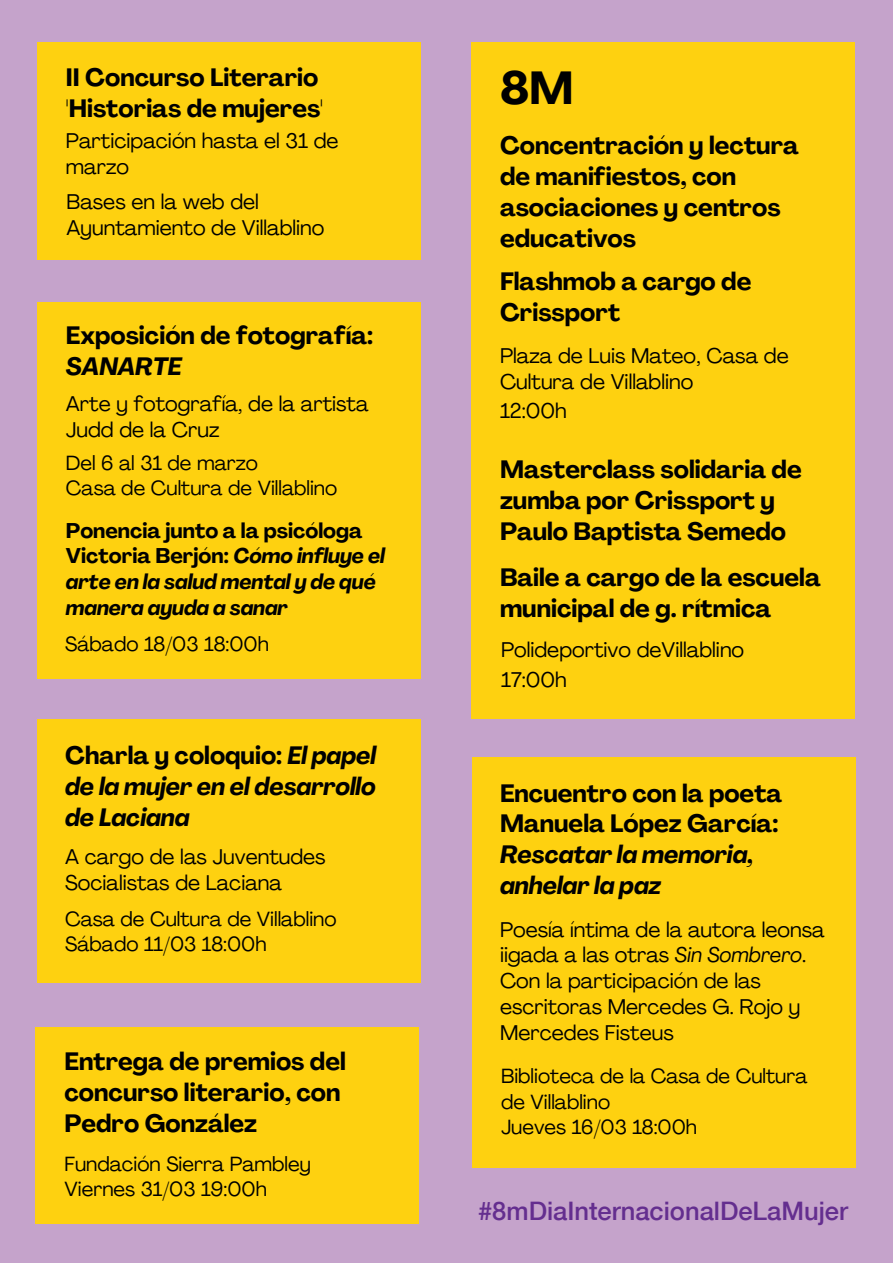
<style>
.page{position:relative;width:893px;height:1263px;background:#c5a3cb}
.page>*{position:absolute;margin:0;border:0;box-sizing:border-box;transform-origin:0 0}
.t1{font:700 45.75px "Agrandir";color:#000}
.t2{font:500 25.5px "Helvetica Neue";color:#642e8f}
.t3{font:700 24.75px/30.9px "Agrandir";color:#000}
.t4{font:italic 700 24.75px/30.9px "Agrandir";color:#000;text-align:justify}
.t5{font:21px/25.9px "Agrandir";color:#000}
.t6{font:italic 700 21px/25.9px "Agrandir";color:#000}
.t7{font:20.25px/25.3px "Agrandir";color:#000}
.s1{font-style:normal}
.s2{font-style:italic}
</style>
<div class="page">
<div style="left:38px;top:42px;width:383px;height:218px;background:#fed110"></div>
<div style="left:471px;top:42px;width:383px;height:677px;background:#fed110"></div>
<div style="left:37px;top:719px;width:383px;height:264px;background:#fed110"></div>
<div style="left:37px;top:302px;width:383px;height:376px;background:#fed110"></div>
<div style="left:472px;top:757px;width:383px;height:410px;background:#fed110"></div>
<div style="left:35px;top:1027px;width:384px;height:197px;background:#fed110"></div>
<p class="t3" style="left:66px;top:65px;width:259px">II Concurso Literario 'Historias de mujeres'</p>
<p class="t5" style="left:66px;top:130px;width:274px">Participación hasta el 31 de marzo</p>
<p class="t5" style="left:67px;top:191px;width:259px">Bases en la web del<br>Ayuntamiento de Villablino</p>
<p class="t3" style="left:66px;top:322px;width:309px">Exposición de fotografía:</p>
<p class="t4" style="left:66px;top:353px;width:117px">SANARTE</p>
<p class="t5" style="left:66px;top:393px;width:304px">Arte y fotografía, de la artista<br>Judd de la Cruz</p>
<p class="t7" style="left:66px;top:452px;width:273px">Del 6 al 31 de marzo<br>Casa de Cultura de Villablino</p>
<p class="t6" style="left:66px;top:519px;width:320px"><span class="s1">Ponencia junto a la psicóloga<br>Victoria Berjón:</span> Cómo influye el arte en la salud mental y de qué manera ayuda a sanar</p>
<p class="t7" style="left:65px;top:633px;width:205px">Sábado 18/03 18:00h</p>
<p class="t4" style="left:65px;top:743px;width:312px"><span class="s1">Charla y coloquio:</span> El papel de la mujer en el desarrollo de Laciana</p>
<p class="t5" style="left:65px;top:845px;width:262px">A cargo de las Juventudes<br>Socialistas de Laciana</p>
<p class="t7" style="left:65px;top:908px;width:273px">Casa de Cultura de Villablino<br>Sábado 11/03 18:00h</p>
<p class="t3" style="left:64px;top:1048px;width:283px">Entrega de premios del concurso literario, con<br>Pedro González</p>
<p class="t7" style="left:64px;top:1153px;width:248px">Fundación Sierra Pambley<br>Viernes 31/03 19:00h</p>
<h1 class="t1" style="left:500px;top:69px;width:75px">8M</h1>
<p class="t3" style="left:500px;top:133px;width:300px">Concentración y lectura de manifiestos, con asociaciones y centros educativos</p>
<p class="t3" style="left:500px;top:268px;width:253px">Flashmob a cargo de<br>Crissport</p>
<p class="t5" style="left:500px;top:344px;width:290px">Plaza de Luis Mateo, Casa de<br>Cultura de Villablino</p>
<p class="t5" style="left:500px;top:400px;width:68px">12:00h</p>
<p class="t3" style="left:500px;top:456px;width:303px">Masterclass solidaria de zumba por Crissport y<br>Paulo Baptista Semedo</p>
<p class="t3" style="left:500px;top:564px;width:322px">Baile a cargo de la escuela municipal de g. rítmica</p>
<p class="t5" style="left:501px;top:637px;width:245px;line-height:30px">Polideportivo deVillablino<br>17:00h</p>
<p class="t3" style="left:500px;top:780px;width:284px">Encuentro con la poeta<br>Manuela López García:</p>
<p class="t4" style="left:500px;top:842px;width:255px">Rescatar la memoria, anhelar la paz</p>
<p class="t5" style="left:500px;top:918px;width:326px">Poesía íntima de la autora leonsa iigada a las otras <span class="s2">Sin Sombrero</span>.<br>Con la participación de las escritoras Mercedes G. Rojo y<br>Mercedes Fisteus</p>
<p class="t7" style="left:501px;top:1065px;width:308px">Biblioteca de la Casa de Cultura de Villablino<br>Jueves 16/03 18:00h</p>
<p class="t2" style="left:478px;top:1195px;width:371px">#8mDiaInternacionalDeLaMujer</p>
</div>
